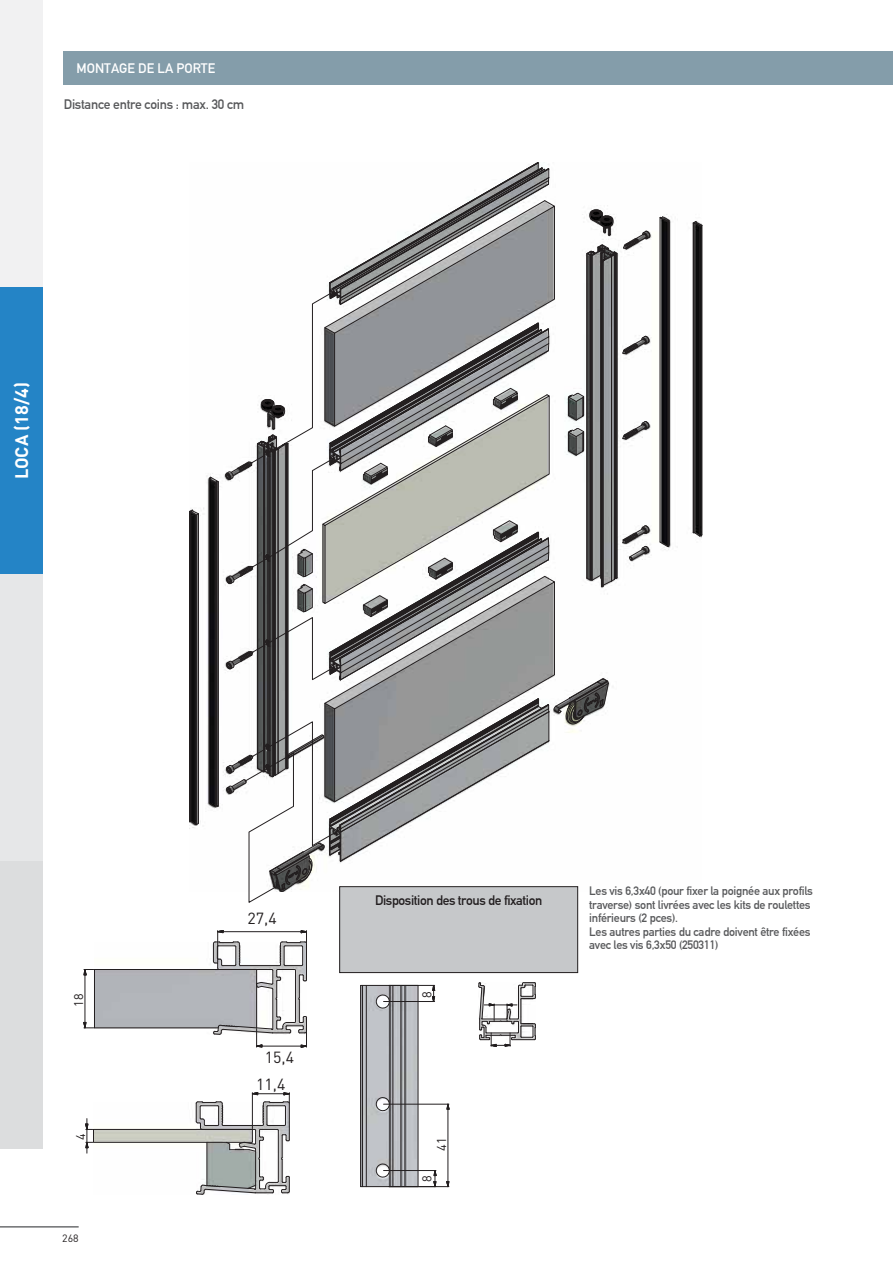
<style>
.page{position:relative;width:893px;height:1263px;background:#fff}
.page>*{position:absolute;margin:0;border:0;box-sizing:border-box;transform-origin:0 0}
.t1{font:700 18px "DIN Pro";color:#fff}
.t2{font:15.9px "DIN Pro";color:#231f20}
.t3{font:13.5px "DIN Mittelschrift LT Alternate";letter-spacing:-.03em;color:#231f20}
.t4{font:13.5px "DIN Mittelschrift LT Alternate";letter-spacing:-.02em;color:#58595b}
.t5{font:13.5px "DIN Mittelschrift LT Alternate";color:#fff}
.t6{font:12.75px "DIN Pro";color:#231f20}
.t7{font:12.45px "DIN Pro";color:#231f20}
.t8{font:12px/13.5px "DIN Mittelschrift LT Alternate";letter-spacing:-.02em;color:#58595b}
.t9{font:10.5px "DIN Pro";color:#231f20}
</style>
<div class="page">
<hr style="left:0;top:1226px;width:79px;height:1px;background:#6d6e70">
<div style="left:0;top:0;width:43px;height:287px;background:#f1f1f2"></div>
<div style="left:0;top:287px;width:43px;height:287px;background:#2484c6"></div>
<div style="left:0;top:574px;width:43px;height:288px;background:#e6e7e8"></div>
<div style="left:0;top:862px;width:43px;height:287px;background:#dcddde"></div>
<svg style="left:189px;top:214px;width:514px;height:692px"></svg>
<svg style="left:225px;top:162px;width:426px;height:741px"></svg>
<div style="left:64px;top:51px;width:829px;height:34px;background:#849daa"></div>
<div style="left:340px;top:887px;width:238px;height:85px;background:#c6c8ca"></div>
<div style="left:339px;top:886px;width:239px;height:87px;border:1px solid #231f20"></div>
<img style="left:361px;top:986px;width:57px;height:200px">
<svg style="left:376px;top:1097px;width:14px;height:15px"></svg>
<svg style="left:376px;top:1163px;width:14px;height:15px"></svg>
<svg style="left:376px;top:994px;width:14px;height:15px"></svg>
<svg style="left:360px;top:1186px;width:29px;height:1px"></svg>
<svg style="left:361px;top:985px;width:28px;height:1px"></svg>
<hr style="left:401px;top:985px;width:1px;height:201px;background:#231f20">
<hr style="left:405px;top:985px;width:1px;height:201px;background:#231f20">
<hr style="left:418px;top:985px;width:1px;height:201px;background:#231f20">
<hr style="left:360px;top:985px;width:1px;height:201px;background:#231f20">
<hr style="left:362px;top:985px;width:1px;height:201px;background:#231f20">
<hr style="left:366px;top:985px;width:1px;height:201px;background:#231f20">
<hr style="left:390px;top:985px;width:1px;height:201px;background:#231f20">
<hr style="left:392px;top:985px;width:1px;height:201px;background:#231f20">
<svg style="left:432px;top:984px;width:3px;height:17px"></svg>
<hr style="left:389px;top:985px;width:46px;height:1px;background:#231f20">
<hr style="left:384px;top:1001px;width:51px;height:1px;background:#231f20">
<svg style="left:434px;top:1171px;width:2px;height:17px"></svg>
<hr style="left:384px;top:1170px;width:52px;height:1px;background:#231f20">
<svg style="left:478px;top:982px;width:58px;height:65px"></svg>
<svg style="left:446px;top:1181px;width:3px;height:7px"></svg>
<svg style="left:446px;top:1103px;width:3px;height:6px"></svg>
<hr style="left:448px;top:1109px;width:1px;height:72px;background:#231f20">
<hr style="left:389px;top:1186px;width:60px;height:1px;background:#231f20">
<hr style="left:384px;top:1104px;width:65px;height:1px;background:#231f20">
<svg style="left:84px;top:930px;width:223px;height:117px"></svg>
<svg style="left:85px;top:1092px;width:205px;height:103px"></svg>
<p class="t5" style="left:77px;top:60px;width:140px">MONTAGE DE LA PORTE</p>
<p class="t4" style="left:64px;top:97px;width:182px">Distance entre coins : max. 30 cm</p>
<h1 class="t1" style="left:15px;top:479px;width:99px;rotate:-90deg">LOCA (18/4)</h1>
<p class="t7" style="left:74px;top:1007px;width:15px;rotate:-90deg">18</p>
<p class="t7" style="left:76px;top:1140px;width:8px;rotate:-90deg">4</p>
<p class="t9" style="left:62px;top:1234px;width:18px">268</p>
<h2 class="t2" style="left:248px;top:912px;width:31px">27,4</h2>
<h2 class="t2" style="left:265px;top:1051px;width:31px">15,4</h2>
<h2 class="t2" style="left:256px;top:1078px;width:31px">11,4</h2>
<p class="t3" style="left:375px;top:892px;width:169px">Disposition des trous de fixation</p>
<p class="t6" style="left:422px;top:998px;width:8px;rotate:-90deg">8</p>
<p class="t8" style="left:589px;top:884px;width:225px">Les vis 6,3x40 (pour fixer la poignée aux profils traverse) sont livrées avec les kits de roulettes inférieurs (2 pces).<br>Les autres parties du cadre doivent être fixées avec les vis 6,3x50 (250311)</p>
<p class="t6" style="left:437px;top:1151px;width:15px;rotate:-90deg">41</p>
<p class="t6" style="left:422px;top:1182px;width:8px;rotate:-90deg">8</p>
</div>
